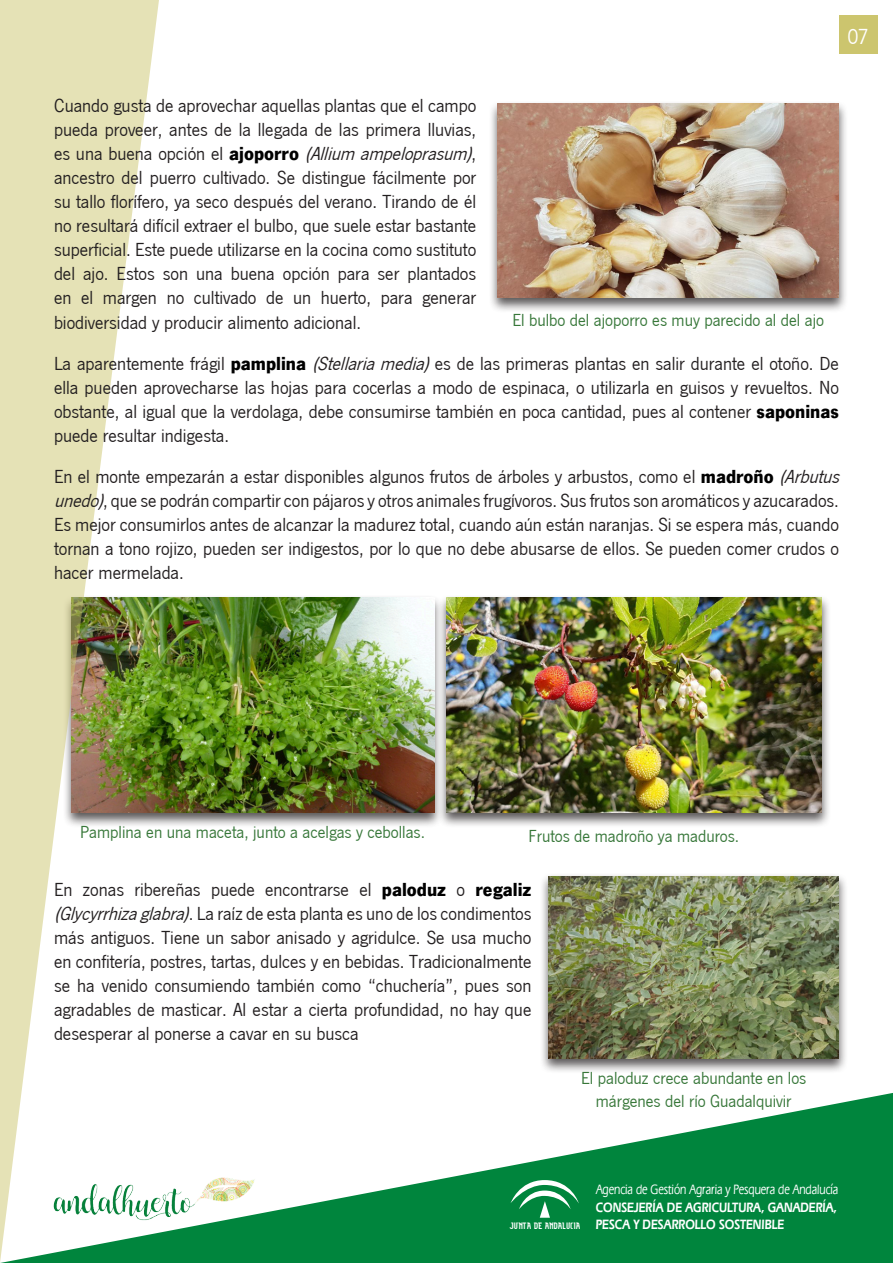
<style>
.page{position:relative;width:893px;height:1263px;background:#fff}
.page>*{position:absolute;margin:0;border:0;box-sizing:border-box;transform-origin:0 0}
.t1{font:22.5px "News Got T";color:#fff}
.TEXTO_SI{font:19.5px/24px "News Got T";color:#231f20;text-align:justify}
.Texto{font:18px/22.5px "News Got T";color:#377739;text-align:center}
.t2{font:600 14.25px/17.1px "Eras IT Cby BT";color:#fff;scale:.82 1}
.t3{font:500 14.25px "Eras IT Cby BT";color:#fff;scale:.77 1}
.t4{font:5.1px "Alfabeto Andaluz Bsico";color:#fff}
.s1{font-weight:700;color:#000}
.s2{font-style:italic}
</style>
<div class="page">
<svg style="left:162px;top:1093px;width:731px;height:170px;fill:#00853d"></svg>
<img style="left:162px;top:1138px;width:127px;height:105px">
<div style="left:839px;top:16px;width:38px;height:38px;background:#ccc56e"></div>
<svg style="left:510px;top:1180px;width:69px;height:38px"></svg>
<div style="left:62px;top:594px;width:381px;height:234px;background:#231f20;opacity:.75"></div>
<img style="left:162px;top:597px;width:272px;height:216px">
<svg style="left:0;top:0;width:162px;height:1263px;fill:#e5e2b6"></svg>
<div style="left:489px;top:101px;width:359px;height:212px;background:#231f20;opacity:.75"></div>
<img style="left:498px;top:104px;width:341px;height:193px">
<div style="left:437px;top:594px;width:394px;height:234px;background:#231f20;opacity:.75"></div>
<img style="left:446px;top:597px;width:376px;height:216px">
<div style="left:539px;top:873px;width:309px;height:201px;background:#231f20;opacity:.75"></div>
<img style="left:548px;top:876px;width:291px;height:183px">
<p class="t1" style="left:847px;top:24px;width:23px">07</p>
<p class="TEXTO_SI" style="left:54px;top:94px;width:425px">Cuando gusta de aprovechar aquellas plantas que el campo pueda proveer, antes de la llegada de las primera lluvias, es una buena opción el <span class="s1">ajoporro</span> <span class="s2">(Allium ampeloprasum)</span>, ancestro del puerro cultivado. Se distingue fácilmente por su tallo florífero, ya seco después del verano. Tirando de él no resultará difícil extraer el bulbo, que suele estar bastante superficial. Este puede utilizarse en la cocina como sustituto del ajo. Estos son una buena opción para ser plantados en el margen no cultivado de un huerto, para generar biodiversidad y producir alimento adicional.</p>
<p class="TEXTO_SI" style="left:54px;top:351px;width:786px">La aparentemente frágil <span class="s1">pamplina</span> <span class="s2">(Stellariamedia)</span>es de las primeras plantas en salir durante el otoño. De ella pueden aprovecharse las hojas para cocerlas a modo de espinaca, o utilizarla en guisos y revueltos. No obstante, al igual que la verdolaga, debe consumirse también en poca cantidad, pues al contener <span class="s1">saponinas </span>puede resultar indigesta.</p>
<p class="TEXTO_SI" style="left:54px;top:464px;width:792px;text-align:left">En el monte empezarán a estar disponibles algunos frutos de árboles y arbustos, como el <span class="s1">madroño</span> <span class="s2">(Arbutus unedo)</span>, que se podrán compartir con pájaros y otros animales frugívoros. Sus frutos son aromáticos y azucarados.<br>Es mejor consumirlos antes de alcanzar la madurez total, cuando aún están naranjas. Si se espera más, cuando tornan a tono rojizo, pueden ser indigestos, por lo que no debe abusarse de ellos. Se pueden comer crudos o hacer mermelada.</p>
<p class="Texto" style="left:512px;top:309px;width:313px">El bulbo del ajoporro es muy parecido al del ajo</p>
<p class="Texto" style="left:80px;top:821px;width:346px">Pamplina en una maceta, junto a acelgas y cebollas.</p>
<p class="Texto" style="left:529px;top:825px;width:212px">Frutos de madroño ya maduros.</p>
<p class="TEXTO_SI" style="left:54px;top:877px;width:479px">En zonas ribereñas puede encontrarse el <span class="s1">paloduz</span> o <span class="s1">regaliz </span><span class="s2">(Glycyrrhizaglabra)</span>. La raíz de esta planta es uno de los condimentos más antiguos. Tiene un sabor anisado y agridulce. Se usa mucho en confitería, postres, tartas, dulces y en bebidas. Tradicionalmente se ha venido consumiendo también como “chuchería”, pues son agradables de masticar. Al estar a cierta profundidad, no hay que desesperar al ponerse a cavar en su busca</p>
<p class="Texto" style="left:581px;top:1067px;width:227px">El paloduz crece abundante en los márgenes del río Guadalquivir</p>
<p class="t3" style="left:596px;top:1181px;width:316px">Agencia de Gestión Agraria y Pesquera de Andalucía</p>
<p class="t4" style="left:509px;top:1224px;width:72px">JUNTA DE ANDALUCIA</p>
<p class="t2" style="left:596px;top:1198px;width:296px">CONSEJERÍA DE AGRICULTURA, GANADERÍA,<br>PESCA Y DESARROLLO SOSTENIBLE</p>
</div>
